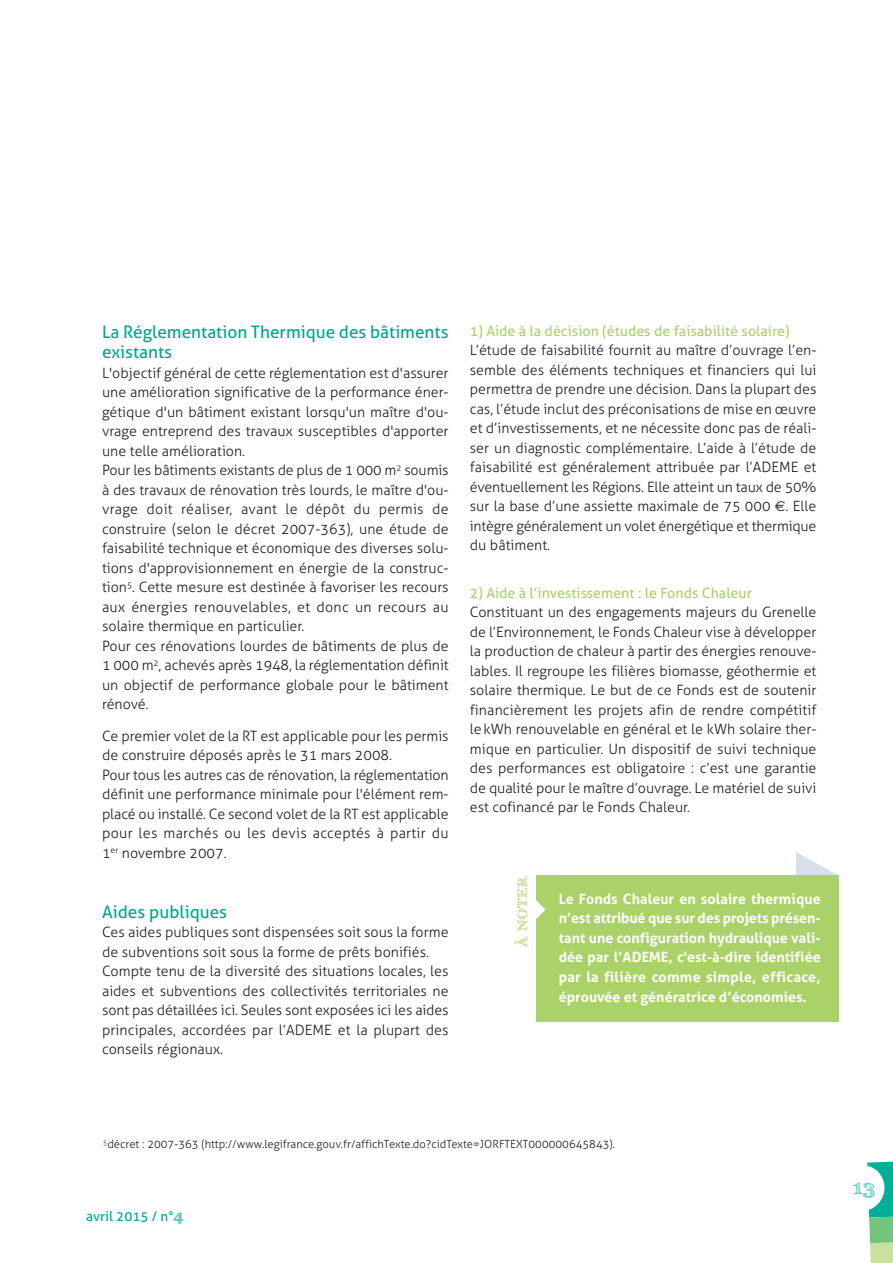
<style>
.page{position:relative;width:893px;height:1263px;background:#fff}
.page>*{position:absolute;margin:0;border:0;box-sizing:border-box;transform-origin:0 0}
.t1{font:700 20.25px "FFF Tusj";color:#32bcaa}
.t2{font:17.25px/20.2px "Aller";color:#00a88e}
.t3{font:300 14.25px/19.5px "Aller";color:#231f20}
.t4{font:700 14.25px/19.5px "Aller";color:#fff;text-align:justify}
.t5{font:14.25px "Aller";color:#aad268}
.t6{font:13.5px "Aller";color:#00a88e}
.t7{font:700 13.5px "FFF Tusj";color:#aad268}
.t8{font:300 11.25px "Aller";color:#231f20}
.s1{font-family:"Euro Sans";font-weight:400}
.s2{font-family:"FFF Tusj";font-weight:700;font-size:15px}
</style>
<div class="page">
<svg style="left:867px;top:1161px;width:26px;height:102px"></svg>
<svg style="left:796px;top:852px;width:41px;height:23px"></svg>
<div style="left:536px;top:875px;width:302px;height:147px;background:#aad268"></div>
<svg style="left:536px;top:900px;width:9px;height:19px"></svg>
<p class="t2" style="left:102px;top:323px;width:348px">La Réglementation Thermique des bâtiments existants</p>
<p class="t3" style="left:102px;top:364px;width:348px">L'objectif général de cette réglementation est d'assurer une amélioration significative de la performance éner&shy;gétique d'un bâtiment existant lorsqu'un maître d'ou&shy;vrage entreprend des travaux susceptibles d'apporter une telle amélioration.<br>Pour les bâtiments existants de plus de 1 000 m<sup>2</sup> soumis à des travaux de rénovation très lourds, le maître d'ou&shy;vrage doit réaliser, avant le dépôt du permis de construire (selon le décret 2007-363), une étude de faisabilité technique et économique des diverses solu&shy;tions d'approvisionnement en énergie de la construc&shy;tion<sup>5</sup>. Cette mesure est destinée à favoriser les recours aux énergies renouvelables, et donc un recours au solaire thermique en particulier.<br>Pour ces rénovations lourdes de bâtiments de plus de 1 000 m<sup>2</sup>, achevés après 1948, la réglementation définit un objectif de performance globale pour le bâtiment rénové.</p>
<p class="t3" style="left:102px;top:727px;width:348px">Ce premier volet de la RT est applicable pour les permis de construire déposés après le 31 mars 2008.<br>Pour tous les autres cas de rénovation, la réglementation définit une performance minimale pour l'élément rem&shy;placé ou installé. Ce second volet de la RT est applicable pour les marchés ou les devis acceptés à partir du 1<sup>er</sup> novembre 2007.</p>
<p class="t2" style="left:102px;top:903px;width:127px">Aides publiques</p>
<p class="t3" style="left:102px;top:924px;width:348px">Ces aides publiques sont dispensées soit sous la forme de subventions soit sous la forme de prêts bonifiés.<br>Compte tenu de la diversité des situations locales, les aides et subventions des collectivités territoriales ne sont pas détaillées ici. Seules sont exposées ici les aides principales, accordées par l’ADEME et la plupart des conseils régionaux.</p>
<p class="t5" style="left:470px;top:325px;width:321px">1) Aide à la décision (études de faisabilité solaire)</p>
<p class="t3" style="left:470px;top:342px;width:348px;text-align:justify">L’étude de faisabilité fournit au maître d’ouvrage l’en&shy;semble des éléments techniques et financiers qui lui permettra de prendre une décision. Dans la plupart des cas, l’étude inclut des préconisations de mise en œuvre et d’investissements, et ne nécessite donc pas de réali&shy;ser un diagnostic complémentaire. L’aide à l’étude de faisabilité est généralement attribuée par l’ADEME et éventuellement les Régions. Elle atteint un taux de 50% sur la base d’une assiette maximale de 75 000 <span class="s1">€</span>. Elle intègre généralement un volet énergétique et thermique du bâtiment.</p>
<p class="t5" style="left:470px;top:587px;width:284px">2) Aide à l’investissement : le Fonds Chaleur</p>
<p class="t3" style="left:470px;top:604px;width:348px;text-align:justify">Constituant un des engagements majeurs du Grenelle de l’Environnement, le Fonds Chaleur vise à développer la production de chaleur à partir des énergies renouve&shy;lables. Il regroupe les filières biomasse, géothermie et solaire thermique. Le but de ce Fonds est de soutenir financièrement les projets afin de rendre compétitif le kWh renouvelable en général et le kWh solaire ther&shy;mique en particulier. Un dispositif de suivi technique des performances est obligatoire : c’est une garantie de qualité pour le maître d’ouvrage. Le matériel de suivi est cofinancé par le Fonds Chaleur.</p>
<p class="t7" style="left:516px;top:946px;width:73px;rotate:-90deg">À NOTER</p>
<p class="t4" style="left:559px;top:891px;width:263px">Le Fonds Chaleur en solaire thermique n’est attribué que sur des projets présen&shy;tant une configuration hydraulique vali&shy;dée par l’ADEME, c'est-à-dire identifiée par la filière comme simple, efficace, éprouvée et génératrice d’économies.</p>
<p class="t8" style="left:103px;top:1140px;width:513px"><sup>5</sup>décret : 2007-363 (http://www.legifrance.gouv.fr/affichTexte.do?cidTexte=JORFTEXT000000645843).</p>
<p class="t6" style="left:86px;top:1211px;width:99px">avril 2015 / n°<span class="s2">4</span></p>
<h1 class="t1" style="left:853px;top:1178px;width:24px">13</h1>
</div>
